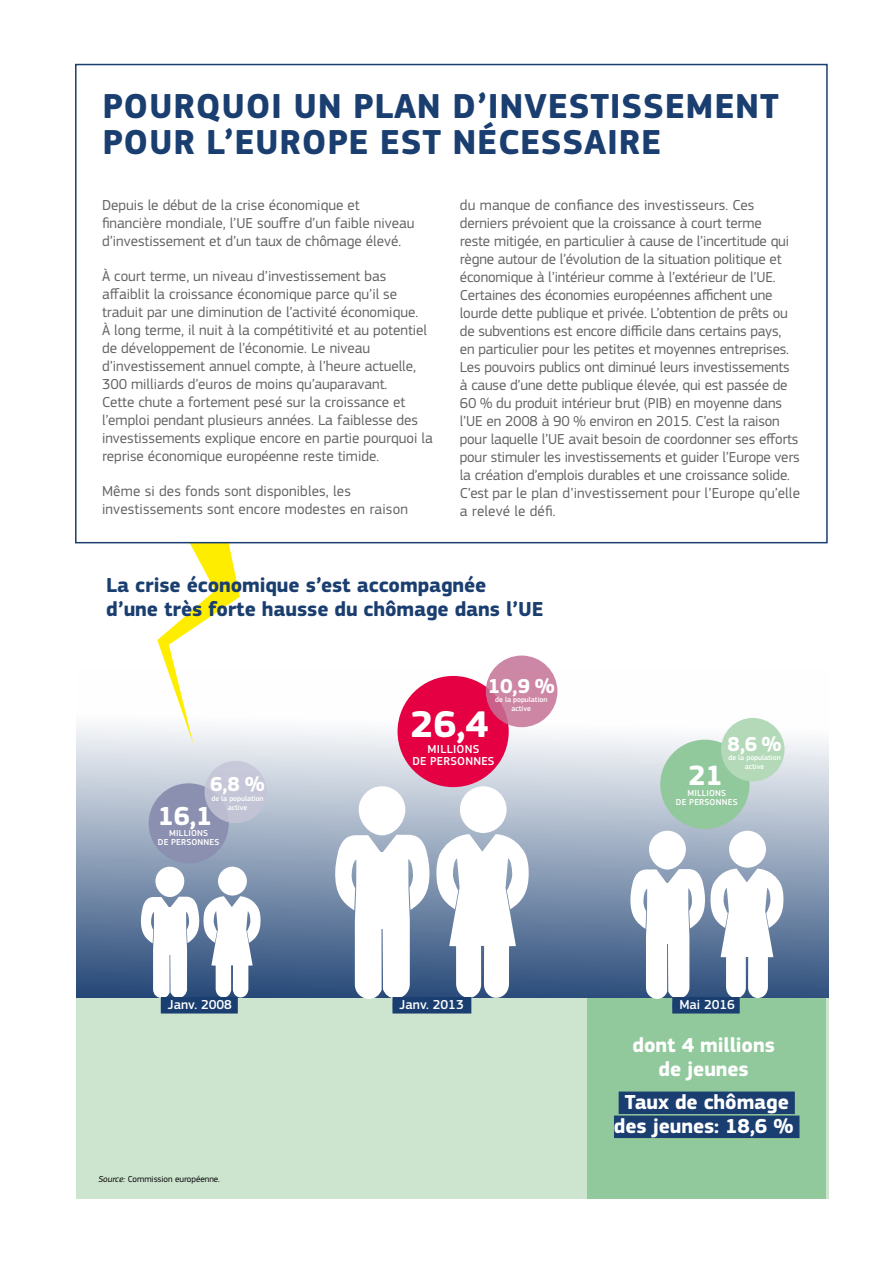
<style>
.page{position:relative;width:893px;height:1263px;background:#fff}
.page>*{position:absolute;margin:0;border:0;box-sizing:border-box;transform-origin:0 0}
.identifiers{font:700 38.7px "EC Square Sans Pro";color:#fff}
.Tit_1_lila{font:700 36px/36px "EC Square Sans Pro";letter-spacing:.02em;color:#1a3e70}
.identifiers-2{font:700 29.1px "EC Square Sans Pro";color:#fff}
.identifiers-3{font:700 27.15px "EC Square Sans Pro";color:#fff}
.identifiers-4{font:700 21px/24.2px "EC Square Sans Pro";letter-spacing:-.005em;color:#1a3e70}
.identifiers-5{font:700 21px/24px "EC Square Sans Pro";letter-spacing:-.005em;color:#fff;text-align:center}
.Body_text_10_12{font:15px/18px "EC Square Sans Pro";color:#646363}
.titles_of_graphs2{font:500 13.5px "EC Square Sans Pro";color:#fff}
.identifiers-6{font:500 12px/12px "EC Square Sans Pro";letter-spacing:.02em;color:#fff;text-align:center}
.identifiers-7{font:500 9px/9px "EC Square Sans Pro";letter-spacing:.02em;color:#fff;text-align:center}
.identifiers-8{font:9px "EC Square Sans Pro";color:#000}
.identifiers-9{font:500 7.5px/8.7px "EC Square Sans Pro";color:#fff;text-align:center}
.s1{color:#1a3e70}
.s2{font-style:italic}
</style>
<div class="page">
<div style="left:77px;top:670px;width:752px;height:329px;background:linear-gradient(to bottom,#fff,#2d4e7c)"></div>
<div style="left:77px;top:998px;width:752px;height:201px;background:#cde5cf"></div>
<div style="left:588px;top:998px;width:238px;height:201px;background:#91c99c"></div>
<div style="left:359px;top:786px;width:46px;height:49px;background:#fff;border-radius:50%"></div>
<svg style="left:334px;top:835px;width:96px;height:164px"></svg>
<div style="left:380px;top:853px;width:6px;height:76px;background:#fff"></div>
<div style="left:460px;top:786px;width:47px;height:47px;background:#fff;border-radius:50%"></div>
<svg style="left:436px;top:834px;width:93px;height:164px"></svg>
<div style="left:649px;top:831px;width:37px;height:38px;background:#fff;border-radius:50%"></div>
<div style="left:729px;top:831px;width:37px;height:37px;background:#fff;border-radius:50%"></div>
<svg style="left:630px;top:868px;width:154px;height:131px"></svg>
<div style="left:155px;top:867px;width:29px;height:30px;background:#fff;border-radius:50%"></div>
<div style="left:218px;top:867px;width:29px;height:28px;background:#fff;border-radius:50%"></div>
<svg style="left:140px;top:896px;width:121px;height:102px"></svg>
<div style="left:149px;top:783px;width:80px;height:80px;background:#8c90b0;border-radius:50%"></div>
<div style="left:205px;top:761px;width:62px;height:62px;background:#c5c5d7;border-radius:50%"></div>
<div style="left:161px;top:997px;width:77px;height:16px;background:#1a3e70"></div>
<div style="left:392px;top:997px;width:79px;height:16px;background:#1a3e70"></div>
<div style="left:672px;top:997px;width:68px;height:16px;background:#1a3e70"></div>
<svg style="left:157px;top:544px;width:83px;height:201px"></svg>
<svg style="left:75px;top:63px;width:753px;height:481px"></svg>
<div style="left:619px;top:1091px;width:176px;height:23px;background:#1a3e70"></div>
<div style="left:614px;top:1115px;width:185px;height:23px;background:#1a3e70"></div>
<div style="left:398px;top:676px;width:111px;height:111px;background:#e40042;border-radius:50%"></div>
<svg style="left:486px;top:655px;width:71px;height:72px;background:#cd84a3"></svg>
<div style="left:660px;top:740px;width:89px;height:89px;background:#91c99c;border-radius:50%"></div>
<div style="left:721px;top:718px;width:63px;height:63px;background:#b4d9b9;border-radius:50%"></div>
<p class="Tit_1_lila" style="left:102px;top:89px;width:678px">POURQUOI UN PLAN D’INVESTISSEMENT<br>POUR L’EUROPE EST NÉCESSAIRE</p>
<p class="Body_text_10_12" style="left:102px;top:196px;width:314px">Depuis le début de la crise économique et financière mondiale, l’UE souffre d’un faible niveau d’investissement et d’un taux de chômage élevé.</p>
<p class="Body_text_10_12" style="left:102px;top:267px;width:332px">À court terme, un niveau d’investissement bas affaiblit la croissance économique parce qu’il se traduit par une diminution de l’activité économique.<br>À long terme, il nuit à la compétitivité et au potentiel de développement de l’économie. Le niveau d’investissement annuel compte, à l’heure actuelle, 300 milliards d’euros de moins qu’auparavant.<br>Cette chute a fortement pesé sur la croissance et l’emploi pendant plusieurs années. La faiblesse des investissements explique encore en partie pourquoi la reprise économique européenne reste timide.</p>
<p class="Body_text_10_12" style="left:102px;top:482px;width:307px">Même si des fonds sont disponibles, les investissements sont encore modestes en raison</p>
<p class="Body_text_10_12" style="left:460px;top:196px;width:342px">du manque de confiance des investisseurs. Ces derniers prévoient que la croissance à court terme<br>reste mitigée, en particulier à cause de l’incertitude qui règne autour de l’évolution de la situation politique et économique à l’intérieur comme à l’extérieur de l’UE.<br>Certaines des économies européennes affichent une lourde dette publique et privée. L’obtention de prêts ou de subventions est encore difficile dans certains pays,<br>en particulier pour les petites et moyennes entreprises.<br>Les pouvoirs publics ont diminué leurs investissements à cause d’une dette publique élevée, qui est passée de 60 % du produit intérieur brut (PIB) en moyenne dans l’UE en 2008 à 90 % environ en 2015. C’est la raison pour laquelle l’UE avait besoin de coordonner ses efforts pour stimuler les investissements et guider l’Europe vers la création d’emplois durables et une croissance solide.<br>C’est par le plan d’investissement pour l’Europe qu’elle a relevé le défi.</p>
<p class="identifiers-4" style="left:106px;top:574px;width:439px">La crise économique s’est accompagnée<br>d’une très forte hausse du chômage dans l’UE</p>
<p class="identifiers-5" style="left:210px;top:773px;width:56px">6,8 %</p>
<p class="identifiers-9" style="left:211px;top:794px;width:54px">de la population active</p>
<p class="identifiers-3" style="left:158px;top:799px;width:56px">16,1</p>
<p class="identifiers-7" style="left:158px;top:829px;width:63px">MILLIONS<br>DE PERSONNES</p>
<p class="identifiers-5" style="left:488px;top:674px;width:69px">10,9 %</p>
<p class="identifiers-9" style="left:495px;top:695px;width:54px">de la population active</p>
<p class="identifiers" style="left:410px;top:701px;width:79px">26,4</p>
<p class="identifiers-6" style="left:412px;top:743px;width:84px">MILLIONS<br>DE PERSONNES</p>
<p class="identifiers-5" style="left:728px;top:732px;width:55px">8,6 %</p>
<p class="identifiers-9" style="left:728px;top:753px;width:54px">de la population active</p>
<p class="identifiers-2" style="left:688px;top:758px;width:36px">21</p>
<p class="identifiers-7" style="left:676px;top:789px;width:63px">MILLIONS<br>DE PERSONNES</p>
<p class="titles_of_graphs2" style="left:161px;top:997px;width:73px"><span class="s1">n</span>Janv. 2008</p>
<p class="titles_of_graphs2" style="left:392px;top:997px;width:73px"><span class="s1">n</span>Janv. 2013</p>
<p class="titles_of_graphs2" style="left:672px;top:997px;width:64px"><span class="s1">n</span>Mai 2016</p>
<p class="identifiers-8" style="left:99px;top:1174px;width:123px"><span class="s2">Source:</span> Commission européenne.</p>
<p class="identifiers-5" style="left:633px;top:1034px;width:144px">dont 4 millions de jeunes</p>
<p class="identifiers-5" style="left:614px;top:1090px;width:181px">Taux de chômage des jeunes: 18,6 %</p>
</div>
